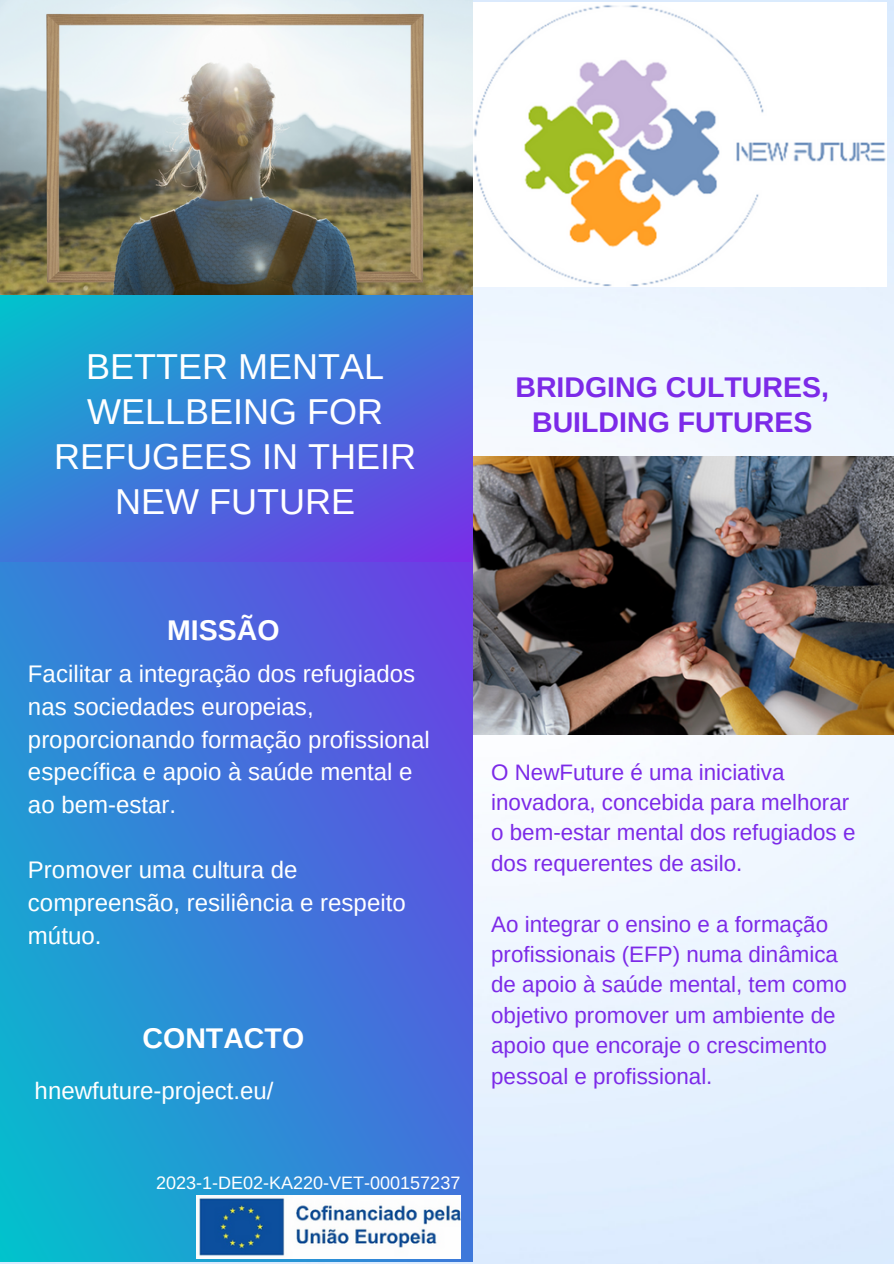
<style>
.page{position:relative;width:894px;height:1264px;background:#fff}
.page>*{position:absolute;margin:0;border:0;box-sizing:border-box;transform-origin:0 0}
.t1{font:36px/45px "Arimo";color:#fff;text-align:center}
.t2{font:700 28.5px/34.8px "Arimo";color:#7c2ae8;text-align:center}
.t3{font:700 28.5px "Arimo";color:#fff}
.t4{font:24px/32.7px "Arimo";color:#fff}
.t5{font:22.35px/30.5px "Arimo";color:#7c2ae8}
.t6{font:18px "Arimo";color:#fff}
</style>
<div class="page">
<img style="left:0;top:0;width:893px;height:1263px">
<img style="left:472px;top:2px;width:414px;height:284px">
<svg style="left:0;top:561px;width:472px;height:700px;background:#397dd8"></svg>
<img style="left:0;top:0;width:472px;height:295px">
<svg style="left:0;top:295px;width:472px;height:266px;background:#3d77d9"></svg>
<img style="left:473px;top:456px;width:420px;height:278px">
<img style="left:196px;top:1195px;width:265px;height:63px">
<p class="t1" style="left:54px;top:344px;width:363px">BETTER MENTAL<br>WELLBEING FOR<br>REFUGEES IN THEIR<br>NEW FUTURE</p>
<p class="t2" style="left:515px;top:370px;width:315px">BRIDGING CULTURES,<br>BUILDING FUTURES</p>
<h1 class="t3" style="left:167px;top:614px;width:114px">MISSÃO</h1>
<h3 class="t4" style="left:28px;top:657px;width:403px">Facilitar a integração dos refugiados nas sociedades europeias, proporcionando formação profissional específica e apoio à saúde mental e ao bem-estar.</h3>
<h3 class="t4" style="left:28px;top:853px;width:379px">Promover uma cultura de compreensão, resiliência e respeito mútuo.</h3>
<h2 class="t3" style="left:142px;top:1022px;width:163px">CONTACTO</h2>
<p class="t4" style="left:35px;top:1074px;width:240px">hnewfuture-project.eu/</p>
<h2 class="t6" style="left:156px;top:1172px;width:306px">2023-1-DE02-KA220-VET-000157237</h2>
<p class="t5" style="left:491px;top:756px;width:365px">O NewFuture é uma iniciativa inovadora, concebida para melhorar o bem-estar mental dos refugiados e dos requerentes de asilo.</p>
<p class="t5" style="left:491px;top:908px;width:357px">Ao integrar o ensino e a formação profissionais (EFP) numa dinâmica de apoio à saúde mental, tem como objetivo promover um ambiente de apoio que encoraje o crescimento pessoal e profissional.</p>
</div>
